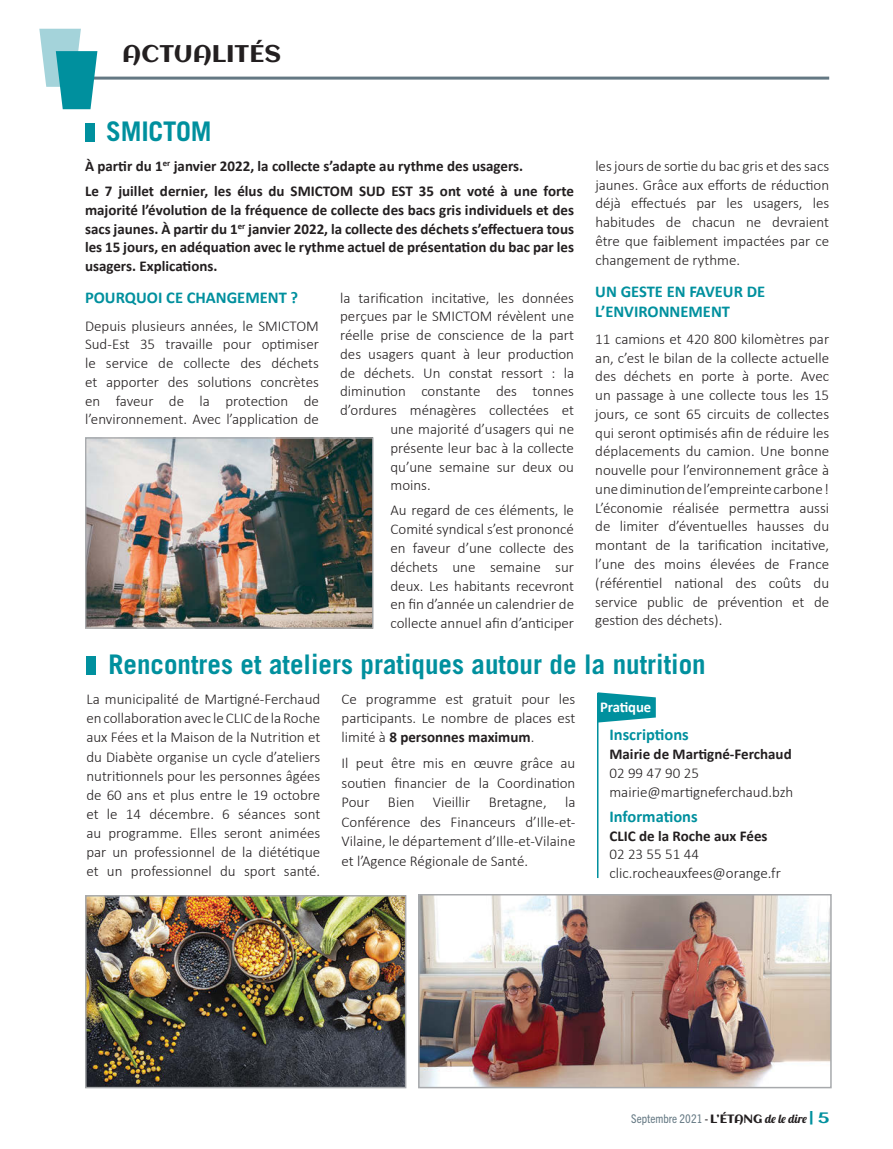
<style>
.page{position:relative;width:893px;height:1149px;background:#fff}
.page>*{position:absolute;margin:0;border:0;box-sizing:border-box;transform-origin:0 0}
.titre{font:700 27px "Trade Gothic";color:#00909e}
.t1{font:24px "Aclonica";color:#231f20}
.sous_titre{font:700 16.5px/19.5px "Calibri";color:#00909e}
.texte{font:300 15px/18.8px "Calibri";color:#231f20;text-align:justify}
.texte-2{font:700 15px/18.8px "Calibri";color:#231f20;text-align:justify}
.sous_titre-2{font:700 15px "Calibri";letter-spacing:-.005em;color:#fff}
.t2{font:condensed 12px "Trade Gothic Next LT Pro";color:#647883}
.s1{font-weight:700}
.s2{color:#231f20}
.s3{font-family:"Aclonica";font-stretch:normal;color:#231f20}
.s4{font-family:"Lobster 1.4";font-stretch:normal;color:#231f20}
.s5{font-family:"Aclonica";font-stretch:normal;font-size:15px;color:#00909e}
</style>
<div class="page">
<hr style="left:85px;top:77px;width:744px;height:3px;background:#647883">
<svg style="left:39px;top:29px;width:58px;height:80px"></svg>
<div style="left:86px;top:655px;width:10px;height:19px;background:#00909e"></div>
<img style="left:88px;top:897px;width:315px;height:187px">
<div style="left:85px;top:894px;width:321px;height:193px;border:2px solid #a7a9ac"></div>
<img style="left:421px;top:896px;width:408px;height:188px">
<div style="left:418px;top:893px;width:414px;height:194px;border:2px solid #a7a9ac"></div>
<div style="left:85px;top:123px;width:9px;height:18px;background:#00909e"></div>
<img style="left:87px;top:439px;width:284px;height:187px">
<div style="left:85px;top:437px;width:288px;height:191px;border:1px solid #a7a9ac"></div>
<svg style="left:598px;top:692px;width:58px;height:30px;background:#29a2ad"></svg>
<hr style="left:597px;top:692px;width:1px;height:185px;background:#00909e">
<h2 class="t1" style="left:122px;top:37px;width:160px">ACTUALITÉS</h2>
<p class="titre" style="left:106px;top:115px;width:107px">SMICTOM</p>
<p class="texte-2" style="left:85px;top:156px;width:440px">À partir du 1<sup>er</sup> janvier 2022, la collecte s’adapte au rythme des usagers.</p>
<p class="texte-2" style="left:85px;top:181px;width:490px">Le 7 juillet dernier, les élus du SMICTOM SUD EST 35 ont voté à une forte majorité l’évolution de la fréquence de collecte des bacs gris individuels et des sacs jaunes. À partir du 1<sup>er</sup> janvier 2022, la collecte des déchets s’effectuera tous les 15 jours, en adéquation avec le rythme actuel de présentation du bac par les usagers. Explications.</p>
<p class="sous_titre" style="left:85px;top:287px;width:215px">POURQUOI CE CHANGEMENT ?</p>
<p class="texte" style="left:85px;top:316px;width:235px">Depuis plusieurs années, le SMICTOM Sud-Est 35 travaille pour optimiser le service de collecte des déchets et apporter des solutions concrètes en faveur de la protection de l’environnement. Avec l’application de</p>
<p class="texte" style="left:340px;top:288px;width:235px">la tarification incitative, les données</p>
<p class="texte" style="left:340px;top:307px;width:235px">perçues par le SMICTOM révèlent une</p>
<p class="texte" style="left:340px;top:325px;width:235px">réelle prise de conscience de la part</p>
<p class="texte" style="left:340px;top:344px;width:235px">des usagers quant à leur production</p>
<p class="texte" style="left:340px;top:363px;width:235px">de déchets. Un constat ressort : la</p>
<p class="texte" style="left:340px;top:382px;width:235px">diminution constante des tonnes</p>
<p class="texte" style="left:340px;top:400px;width:235px">d’ordures ménagères collectées et</p>
<p class="texte" style="left:390px;top:419px;width:185px">une majorité d’usagers qui ne</p>
<p class="texte" style="left:390px;top:438px;width:185px">présente leur bac à la collecte</p>
<p class="texte" style="left:390px;top:457px;width:185px">qu’une semaine sur deux ou</p>
<p class="texte" style="left:390px;top:475px;width:42px">moins.</p>
<p class="texte" style="left:390px;top:501px;width:185px">Au regard de ces éléments, le Comité syndical s’est prononcé en faveur d’une collecte des déchets une semaine sur deux. Les habitants recevront en fin d’année un calendrier de collecte annuel afin d’anticiper</p>
<p class="texte" style="left:595px;top:156px;width:235px">les jours de sortie du bac gris et des sacs jaunes. Grâce aux efforts de réduction déjà effectués par les usagers, les habitudes de chacun ne devraient être que faiblement impactées par ce changement de rythme.</p>
<p class="sous_titre" style="left:595px;top:281px;width:171px">UN GESTE EN FAVEUR DE<br>L’ENVIRONNEMENT</p>
<p class="texte" style="left:595px;top:329px;width:235px">11 camions et 420 800 kilomètres par an, c’est le bilan de la collecte actuelle des déchets en porte à porte. Avec un passage à une collecte tous les 15 jours, ce sont 65 circuits de collectes qui seront optimisés afin de réduire les déplacements du camion. Une bonne nouvelle pour l’environnement grâce à une diminution de l’empreinte carbone !<br>L’économie réalisée permettra aussi de limiter d’éventuelles hausses du montant de la tarification incitative, l’une des moins élevées de France (référentiel national des coûts du service public de prévention et de gestion des déchets).</p>
<p class="titre" style="left:109px;top:648px;width:599px">Rencontres et ateliers pratiques autour de la nutrition</p>
<p class="texte" style="left:86px;top:689px;width:235px;line-height:19.2px">La municipalité de Martigné-Ferchaud en collaboration avec le CLIC de la Roche aux Fées et la Maison de la Nutrition et du Diabète organise un cycle d’ateliers nutritionnels pour les personnes âgées de 60 ans et plus entre le 19 octobre et le 14 décembre. 6 séances sont au programme. Elles seront animées par un professionnel de la diététique et un professionnel du sport santé.</p>
<p class="texte" style="left:342px;top:689px;width:235px;line-height:19.2px">Ce programme est gratuit pour les participants. Le nombre de places est limité à <span class="s1">8 personnes maximum</span>.</p>
<p class="sous_titre-2" style="left:600px;top:697px;width:53px">Pratique</p>
<p class="sous_titre" style="left:609px;top:724px;width:81px">Inscriptions</p>
<p class="texte-2" style="left:609px;top:743px;width:184px">Mairie de Martigné-Ferchaud</p>
<p class="texte" style="left:609px;top:763px;width:91px">02 99 47 90 25</p>
<p class="texte" style="left:609px;top:781px;width:185px">mairie@martigneferchaud.bzh</p>
<p class="sous_titre" style="left:609px;top:805px;width:90px">Informations</p>
<p class="texte-2" style="left:609px;top:825px;width:160px">CLIC de la Roche aux Fées</p>
<p class="texte" style="left:609px;top:844px;width:91px">02 23 55 51 44</p>
<p class="texte" style="left:609px;top:863px;width:173px">clic.rocheauxfees@orange.fr</p>
<p class="texte" style="left:342px;top:753px;width:235px;line-height:19.5px">Il peut être mis en œuvre grâce au soutien financier de la Coordination Pour Bien Vieillir Bretagne, la Conférence des Financeurs d’Ille-et-Vilaine, le département d’Ille-et-Vilaine et l’Agence Régionale de Santé.</p>
<p class="t2" style="left:631px;top:1110px;width:199px">Septembre 2021 <span class="s2">-</span> <span class="s3">L’ÉTANG</span> <span class="s4">de le dire</span> <span class="s5">| 5</span></p>
</div>
